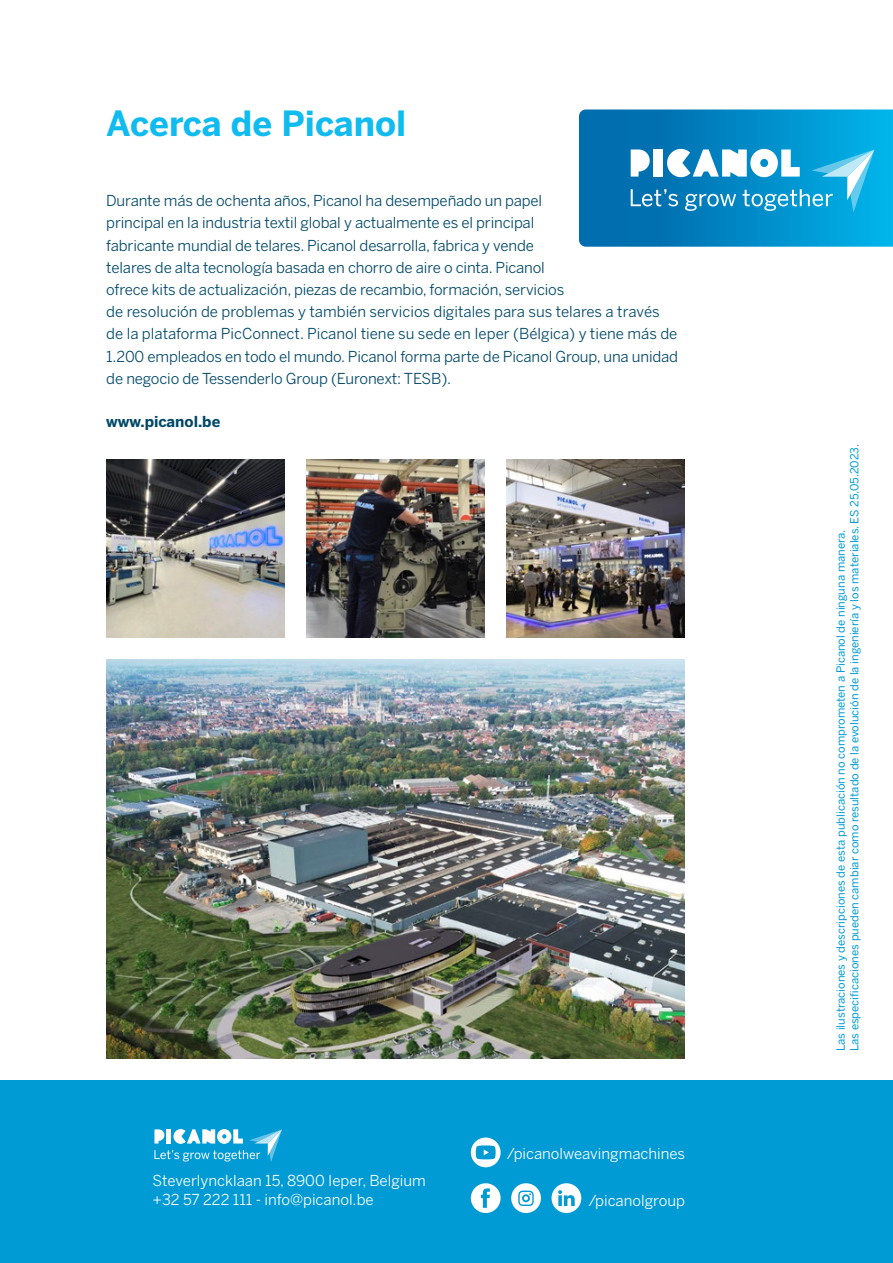
<style>
.page{position:relative;width:893px;height:1263px;background:#fff}
.page>*{position:absolute;margin:0;border:0;box-sizing:border-box;transform-origin:0 0}
.t1{font:700 34.5px "Benton Sans";color:#10bbef}
.t2{font:15px/22.2px "Benton Sans";letter-spacing:-.01em;color:#004868}
.t3{font:15px/19.5px "Benton Sans";color:#fff}
.t4{font:700 15px "Benton Sans";color:#004868}
.t5{font:11.25px/13.5px "Benton Sans";color:#009ad5}
</style>
<div class="page">
<div style="left:0;top:1080px;width:893px;height:183px;background:#009ad5"></div>
<svg style="left:154px;top:1129px;width:128px;height:33px"></svg>
<svg style="left:471px;top:1183px;width:30px;height:30px"></svg>
<svg style="left:511px;top:1183px;width:30px;height:30px"></svg>
<svg style="left:551px;top:1183px;width:30px;height:30px"></svg>
<svg style="left:471px;top:1137px;width:30px;height:30px"></svg>
<svg style="left:579px;top:109px;width:314px;height:138px;background:#1d96cc"></svg>
<img style="left:106px;top:659px;width:579px;height:400px">
<img style="left:106px;top:459px;width:179px;height:179px">
<img style="left:306px;top:459px;width:179px;height:179px">
<img style="left:506px;top:459px;width:179px;height:179px">
<h1 class="t1" style="left:106px;top:102px;width:301px">Acerca de Picanol</h1>
<p class="t2" style="left:106px;top:190px;width:573px">Durante más de ochenta años, Picanol ha desempeñado un papel<br>principal en la industria textil global y actualmente es el principal<br>fabricante mundial de telares. Picanol desarrolla, fabrica y vende<br>telares de alta tecnología basada en chorro de aire o cinta. Picanol<br>ofrece kits de actualización, piezas de recambio, formación, servicios<br>de resolución de problemas y también servicios digitales para sus telares a través de la plataforma PicConnect. Picanol tiene su sede en Ieper (Bélgica) y tiene más de 1.200 empleados en todo el mundo. Picanol forma parte de Picanol Group, una unidad de negocio de Tessenderlo Group (Euronext: TESB).</p>
<p class="t4" style="left:106px;top:412px;width:116px">www.picanol.be</p>
<p class="t3" style="left:153px;top:1170px;width:275px">Steverlyncklaan 15, 8900 Ieper, Belgium +32 57 222 111 - info@picanol.be</p>
<p class="t3" style="left:507px;top:1143px;width:180px">/picanolweavingmachines</p>
<p class="t3" style="left:588px;top:1190px;width:98px">/picanolgroup</p>
<p class="t5" style="left:834px;top:1051px;width:609px;rotate:-90deg">Las ilustraciones y descripciones de esta publicación no comprometen a Picanol de ninguna manera.<br>Las especificaciones pueden cambiar como resultado de la evolución de la ingeniería y los materiales. ES 25.05.2023.</p>
</div>
